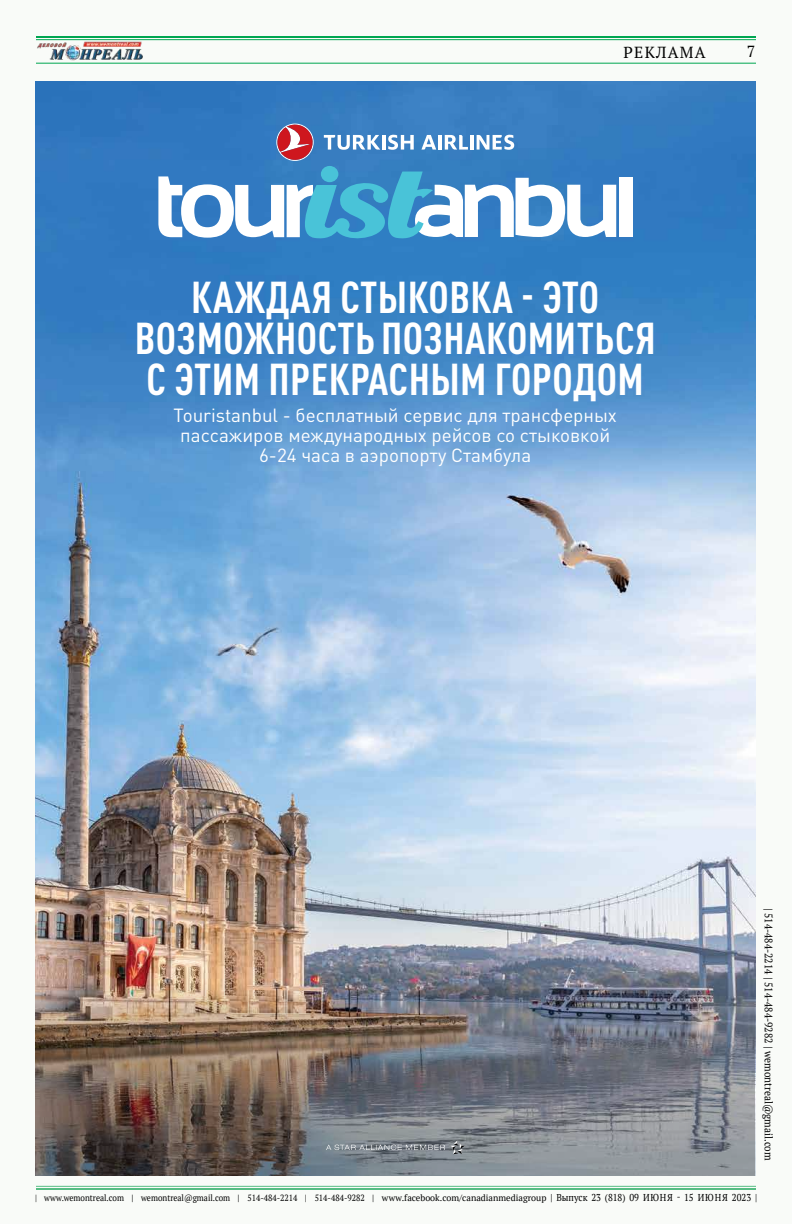
<style>
.page{position:relative;width:792px;height:1224px;background:#f9fbf8}
.page>*{position:absolute;margin:0;border:0;box-sizing:border-box;transform-origin:0 0}
.t1{font:700 condensed 44px/41px "DIN Pro";letter-spacing:.01em;color:#fff;text-align:center}
.t2{font:18.8px/20px "DIN Pro";color:#fff;text-align:center}
.t3{font:16px "PT Serif";letter-spacing:.08em;color:#000}
.t4{font:11px "PT Serif";color:#000}
.t5{font:9px "PT Serif";color:#000;scale:.9 1}
.s1{font-size:10px}
</style>
<div class="page">
<img style="left:37px;top:41px;width:106px;height:20px">
<hr style="left:36px;top:63px;width:720px;height:1px;background:#00a651">
<hr style="left:36px;top:1186px;width:720px;height:1px;background:#57bd84">
<hr style="left:36px;top:1188px;width:720px;height:2px;background:#57bd84">
<hr style="left:36px;top:36px;width:720px;height:2px;background:#00a651">
<hr style="left:36px;top:39px;width:720px;height:1px;background:#00a651">
<img style="left:35px;top:81px;width:720px;height:902px">
<img style="left:35px;top:983px;width:720px;height:192px">
<div style="left:619px;top:178px;width:13px;height:59px;background:#fff"></div>
<svg style="left:158px;top:172px;width:458px;height:70px"></svg>
<div style="left:321px;top:166px;width:17px;height:16px;background:#49c3d8;border-radius:50%"></div>
<svg style="left:276px;top:124px;width:38px;height:37px"></svg>
<hr style="left:382px;top:135px;width:3px;height:15px;background:#fff">
<svg style="left:324px;top:135px;width:56px;height:15px"></svg>
<svg style="left:388px;top:135px;width:26px;height:15px"></svg>
<hr style="left:438px;top:135px;width:4px;height:15px;background:#fff">
<svg style="left:445px;top:135px;width:23px;height:15px"></svg>
<svg style="left:421px;top:135px;width:15px;height:15px"></svg>
<svg style="left:477px;top:135px;width:37px;height:15px"></svg>
<hr style="left:470px;top:135px;width:3px;height:15px;background:#fff">
<svg style="left:326px;top:1141px;width:139px;height:13px;background:#80878e"></svg>
<h3 class="t3" style="left:624px;top:42px;width:84px">РЕКЛАМА</h3>
<h3 class="t3" style="left:747px;top:41px;width:10px">7</h3>
<h1 class="t1" style="left:135px;top:274px;width:523px">КАЖДАЯ СТЫКОВКА - ЭТО<br>ВОЗМОЖНОСТЬ ПОЗНАКОМИТЬСЯ<br>С ЭТИМ ПРЕКРАСНЫМ ГОРОДОМ</h1>
<h2 class="t2" style="left:174px;top:404px;width:445px">Touristanbul - бесплатный сервис для трансферных пассажиров международных рейсов со стыковкой<br>6-24 часа в аэропорту Стамбула</h2>
<p class="t4" style="left:776px;top:908px;width:254px;rotate:90deg">| 514-484-2214 | 514-484-9282 | wemontreal@gmail.com</p>
<p class="t5" style="left:35px;top:1192px;width:804px">| www.wemontreal.com | wemontreal@gmail.com | 514-484-2214 | 514-484-9282 | www.facebook.com/canadianmediagroup <span class="s1">| Выпуск 23 (818) 09 ИЮНЯ - 15 ИЮНЯ 2023 |</span></p>
</div>
